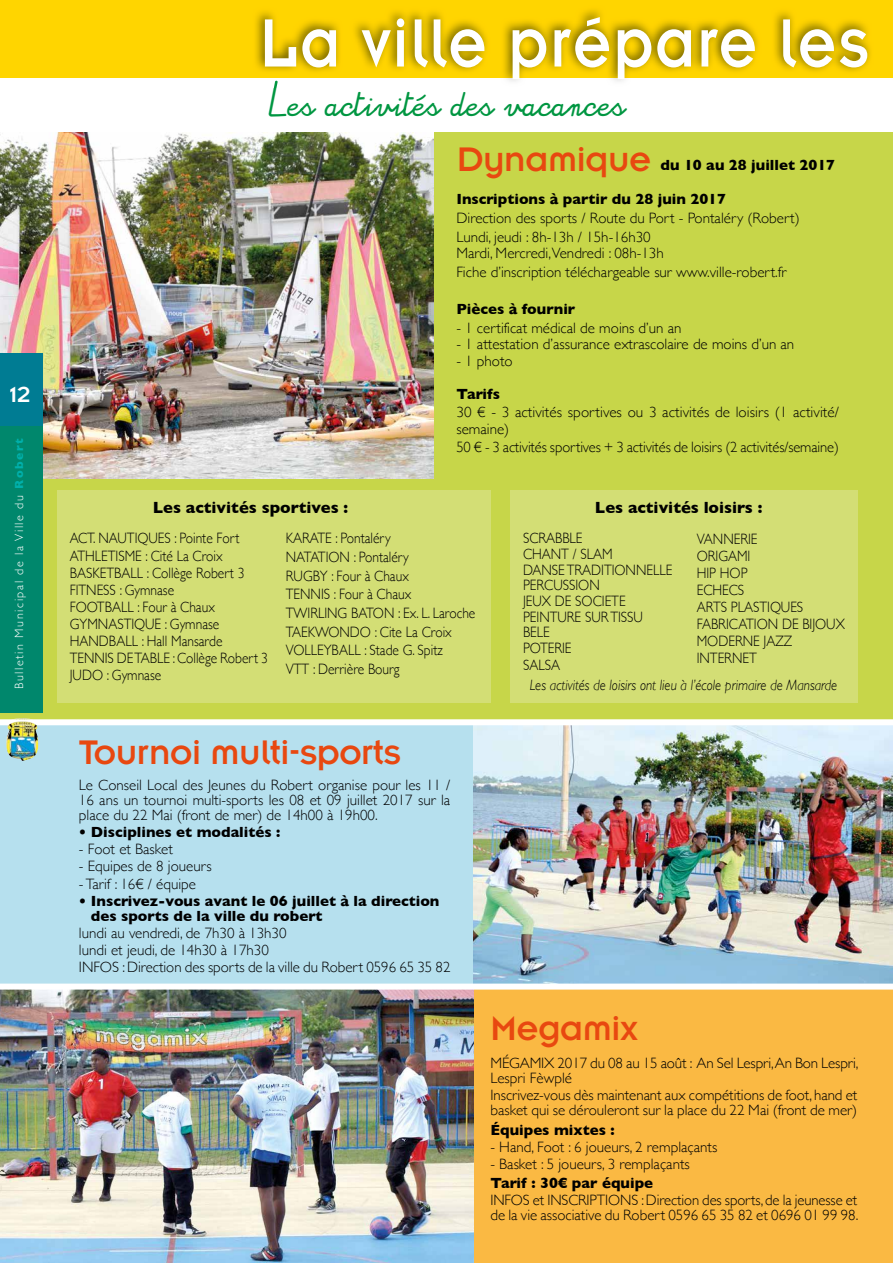
<style>
.page{position:relative;width:893px;height:1263px;background:#fff}
.page>*{position:absolute;margin:0;border:0;box-sizing:border-box;transform-origin:0 0}
.t1{font:75px "Insignia";letter-spacing:.03em;color:#fff;scale:.87 1}
.t2{font:37.5px "Insignia";letter-spacing:-.01em;color:#e84810}
.t3{font:24px "Alamain";letter-spacing:-.01em;color:#009641}
.t4{font:24px "Insignia";color:#fff}
.t5{font:700 16.5px "Gill Sans";color:#000}
.t6{font:300 15px/15px "Gill Sans";color:#000}
.t7{font:300 15px/17.1px "Gill Sans";color:#000;scale:.9 1}
.t8{font:700 15px/15px "Gill Sans";color:#000}
.t9{font:italic 300 15px "Gill Sans";color:#000;scale:.9 1}
.t10{font:300 12px "Gill Sans";letter-spacing:.13em;color:#fff}
.s1{font-weight:700;color:#00b0ab}
</style>
<div class="page">
<div style="left:0;top:132px;width:893px;height:590px;background:#c7d649"></div>
<div style="left:57px;top:490px;width:433px;height:212px;background:#d3de75"></div>
<div style="left:510px;top:490px;width:347px;height:212px;background:#d3de75"></div>
<div style="left:472px;top:989px;width:421px;height:274px;background:#fab943"></div>
<div style="left:0;top:722px;width:893px;height:264px;background:#b6e0ee"></div>
<img style="left:0;top:132px;width:434px;height:347px">
<img style="left:474px;top:725px;width:419px;height:258px">
<img style="left:0;top:989px;width:474px;height:274px">
<div style="left:0;top:0;width:893px;height:78px;background:#ffd500"></div>
<div style="left:0;top:353px;width:43px;height:70px;background:#007c93"></div>
<img style="left:14px;top:718px;width:16px;height:1px">
<div style="left:0;top:419px;width:43px;height:294px;background:#00876c"></div>
<div style="left:0;top:361px;width:43px;height:65px;background:#007c93"></div>
<div style="left:0;top:719px;width:893px;height:6px;background:#fff"></div>
<div style="left:0;top:983px;width:893px;height:6px;background:#fff"></div>
<img style="left:5px;top:721px;width:33px;height:40px">
<img style="left:256px;top:10px;width:614px;height:71px">
<img style="left:273px;top:81px;width:5px;height:7px">
<h3 class="t4" style="left:10px;top:379px;width:22px">12</h3>
<p class="t10" style="left:10px;top:686px;width:253px;rotate:-90deg">Bulletin Municipal de la Ville du <span class="s1">Robert</span></p>
<h3 class="t4" style="left:10px;top:382px;width:22px">12</h3>
<h1 class="t1" style="left:260px;top:5px;width:701px">La ville prépare les</h1>
<h3 class="t3" style="left:267px;top:94px;width:359px">Les activités des vacances</h3>
<p class="t5" style="left:153px;top:494px;width:197px">Les activités sportives :</p>
<h2 class="t2" style="left:456px;top:140px;width:196px">Dynamique</h2>
<p class="t8" style="left:456px;top:191px;width:271px">Inscriptions à partir du 28 juin 2017</p>
<p class="t6" style="left:456px;top:208px;width:345px;line-height:18.6px">Direction des sports / Route du Port - Pontaléry (Robert)<br>Lundi, jeudi : 8h-13h / 15h-16h30</p>
<p class="t6" style="left:456px;top:243px;width:332px;line-height:18.6px">Mardi, Mercredi,Vendredi : 08h-13h<br>Fiche d’inscription téléchargeable sur www.ville-robert.fr</p>
<p class="t8" style="left:456px;top:301px;width:120px">Pièces à fournir</p>
<p class="t6" style="left:456px;top:319px;width:227px">- 1 certificat médical de moins d’un an</p>
<p class="t6" style="left:456px;top:336px;width:339px">- 1 attestation d’assurance extrascolaire de moins d’un an</p>
<p class="t6" style="left:456px;top:352px;width:58px">- 1 photo</p>
<p class="t8" style="left:456px;top:386px;width:45px">Tarifs</p>
<p class="t6" style="left:456px;top:403px;width:384px;line-height:16.5px">30 € - 3 activités sportives ou 3 activités de loisirs (1 activité/ semaine)</p>
<p class="t6" style="left:456px;top:439px;width:384px">50 € - 3 activités sportives + 3 activités de loisirs (2 activités/semaine)</p>
<p class="t8" style="left:660px;top:157px;width:176px">du 10 au 28 juillet 2017</p>
<p class="t5" style="left:595px;top:494px;width:169px">Les activités loisirs :</p>
<p class="t7" style="left:70px;top:529px;width:222px">ACT. NAUTIQUES : Pointe Fort<br>ATHLETISME : Cité La Croix<br>BASKETBALL : Collège Robert 3<br>FITNESS : Gymnase<br>FOOTBALL : Four à Chaux<br>GYMNASTIQUE : Gymnase<br>HANDBALL : Hall Mansarde<br>TENNIS DE TABLE : Collège Robert 3<br>JUDO : Gymnase</p>
<p class="t7" style="left:286px;top:528px;width:212px;line-height:18.6px">KARATE : Pontaléry<br>NATATION : Pontaléry<br>RUGBY : Four à Chaux<br>TENNIS : Four à Chaux<br>TWIRLING BATON : Ex. L. Laroche<br>TAEKWONDO : Cite La Croix<br>VOLLEYBALL : Stade G. Spitz<br>VTT : Derrière Bourg</p>
<p class="t7" style="left:523px;top:530px;width:167px;line-height:15.6px">SCRABBLE<br>CHANT / SLAM<br>DANSE TRADITIONNELLE<br>PERCUSSION<br>JEUX DE SOCIETE<br>PEINTURE SUR TISSU<br>BELE<br>POTERIE</p>
<p class="t7" style="left:697px;top:529px;width:166px">VANNERIE<br>ORIGAMI<br>HIP HOP<br>ECHECS<br>ARTS PLASTIQUES<br>FABRICATION DE BIJOUX<br>MODERNE JAZZ<br>INTERNET</p>
<p class="t7" style="left:523px;top:656px;width:43px">SALSA</p>
<p class="t9" style="left:530px;top:676px;width:343px">Les activités de loisirs ont lieu à l’école primaire de Mansarde</p>
<h2 class="t2" style="left:79px;top:733px;width:323px">Tournoi multi-sports</h2>
<p class="t6" style="left:79px;top:777px;width:373px;text-align:justify">Le Conseil Local des Jeunes du Robert organise pour les 11 / 16 ans un tournoi multi-sports les 08 et 09 juillet 2017 sur la place du 22 Mai (front de mer) de 14h00 à 19h00.</p>
<p class="t8" style="left:79px;top:824px;width:203px">• Disciplines et modalités :</p>
<p class="t6" style="left:79px;top:841px;width:95px">- Foot et Basket</p>
<p class="t6" style="left:79px;top:858px;width:134px">- Equipes de 8 joueurs</p>
<p class="t6" style="left:79px;top:875px;width:119px">- Tarif : 16€ / équipe</p>
<p class="t8" style="left:91px;top:893px;width:350px;text-indent:-12px">• Inscrivez-vous avant le 06 juillet à la direction des sports de la ville du robert</p>
<p class="t6" style="left:79px;top:924px;width:373px;line-height:17.1px">lundi au vendredi, de 7h30 à 13h30<br>lundi et jeudi, de 14h30 à 17h30<br>INFOS : Direction des sports de la ville du Robert 0596 65 35 82</p>
<h2 class="t2" style="left:490px;top:1008px;width:149px">Megamix</h2>
<p class="t6" style="left:490px;top:1055px;width:369px">MÉGAMIX 2017 du 08 au 15 août : An Sel Lespri, An Bon Lespri,<br>Lespri Fèwplé</p>
<p class="t6" style="left:490px;top:1087px;width:368px">Inscrivez-vous dès maintenant aux compétitions de foot, hand et basket qui se dérouleront sur la place du 22 Mai (front de mer)</p>
<p class="t8" style="left:490px;top:1122px;width:126px">Équipes mixtes :</p>
<p class="t6" style="left:490px;top:1138px;width:228px">- Hand, Foot : 6 joueurs, 2 remplaçants</p>
<p class="t6" style="left:490px;top:1156px;width:201px">- Basket : 5 joueurs, 3 remplaçants</p>
<p class="t8" style="left:490px;top:1175px;width:164px">Tarif : 30€ par équipe</p>
<p class="t6" style="left:490px;top:1192px;width:369px">INFOS et INSCRIPTIONS : Direction des sports, de la jeunesse et de la vie associative du Robert 0596 65 35 82 et 0696 01 99 98.</p>
</div>
